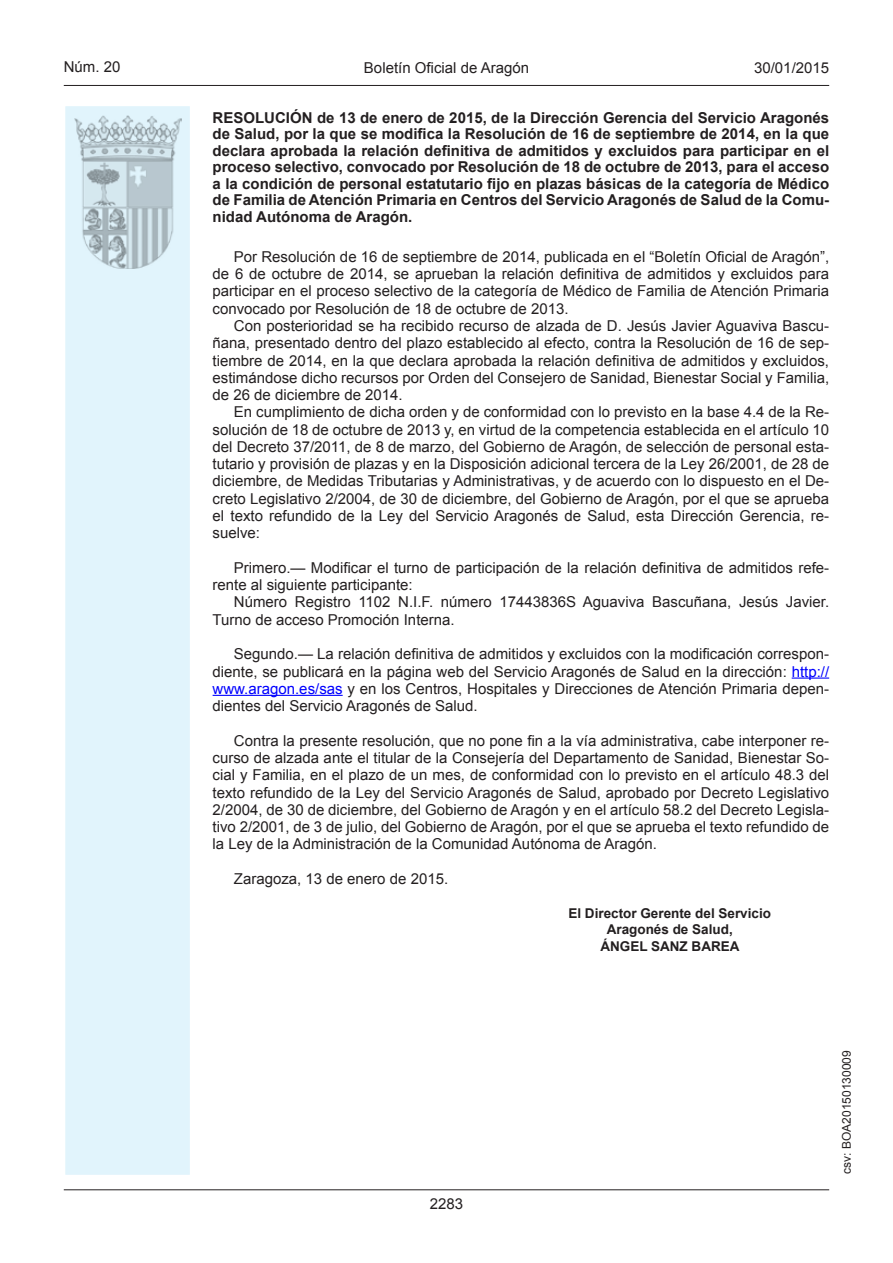
<style>
.page{position:relative;width:893px;height:1263px;background:#fff}
.page>*{position:absolute;margin:0;border:0;box-sizing:border-box;transform-origin:0 0}
.t1{font:15px/17.2px "Arial";color:#231f20;text-align:justify}
.t2{font:700 15px/16.5px "Arial";color:#231f20;text-align:justify}
.t3{font:700 13.5px/16.5px "Arial";color:#231f20;text-align:center}
.t4{font:12px "Arial";color:#231f20}
.s1{color:#00f}
</style>
<div class="page">
<hr style="left:64px;top:85px;width:765px;height:1px;background:#231f20">
<div style="left:64px;top:105px;width:127px;height:1071px;background:#e1f4fc;border:2px solid #fff"></div>
<img style="left:75px;top:115px;width:106px;height:153px">
<hr style="left:64px;top:1189px;width:765px;height:1px;background:#231f20">
<hr style="left:792px;top:677px;width:37px;height:2px;background:#00f">
<hr style="left:213px;top:695px;width:130px;height:1px;background:#00f">
<p class="t1" style="left:64px;top:59px;width:58px">Núm. 20</p>
<p class="t1" style="left:364px;top:59px;width:167px">Boletín Oficial de Aragón</p>
<p class="t1" style="left:754px;top:59px;width:77px">30/01/2015</p>
<p class="t2" style="left:213px;top:110px;width:618px">RESOLUCIÓN de 13 de enero de 2015, de la Dirección Gerencia del Servicio Aragonés de Salud, por la que se modifica la Resolución de 16 de septiembre de 2014, en la que declara aprobada la relación definitiva de admitidos y excluidos para participar en el proceso selectivo, convocado por Resolución de 18 de octubre de 2013, para el acceso a la condición de personal estatutario fijo en plazas básicas de la categoría de Médico de Familia de Atención Primaria en Centros del Servicio Aragonés de Salud de la Comu&shy;nidad Autónoma de Aragón.</p>
<p class="t1" style="left:213px;top:248px;width:618px;text-indent:21px">Por Resolución de 16 de septiembre de 2014, publicada en el “Boletín Oficial de Aragón”, de 6 de octubre de 2014, se aprueban la relación definitiva de admitidos y excluidos para participar en el proceso selectivo de la categoría de Médico de Familia de Atención Primaria convocado por Resolución de 18 de octubre de 2013.</p>
<p class="t1" style="left:213px;top:317px;width:618px;text-indent:21px">Con posterioridad se ha recibido recurso de alzada de D. Jesús Javier Aguaviva Bascu&shy;ñana, presentado dentro del plazo establecido al efecto, contra la Resolución de 16 de sep&shy;tiembre de 2014, en la que declara aprobada la relación definitiva de admitidos y excluidos, estimándose dicho recursos por Orden del Consejero de Sanidad, Bienestar Social y Familia, de 26 de diciembre de 2014.</p>
<p class="t1" style="left:213px;top:404px;width:618px;text-indent:21px">En cumplimiento de dicha orden y de conformidad con lo previsto en la base 4.4 de la Re&shy;solución de 18 de octubre de 2013 y, en virtud de la competencia establecida en el artículo 10 del Decreto 37/2011, de 8 de marzo, del Gobierno de Aragón, de selección de personal esta&shy;tutario y provisión de plazas y en la Disposición adicional tercera de la Ley 26/2001, de 28 de diciembre, de Medidas Tributarias y Administrativas, y de acuerdo con lo dispuesto en el De&shy;creto Legislativo 2/2004, de 30 de diciembre, del Gobierno de Aragón, por el que se aprueba el texto refundido de la Ley del Servicio Aragonés de Salud, esta Dirección Gerencia, re&shy;suelve:</p>
<p class="t1" style="left:213px;top:559px;width:618px;text-indent:21px">Primero.— Modificar el turno de participación de la relación definitiva de admitidos refe&shy;rente al siguiente participante:</p>
<p class="t1" style="left:213px;top:594px;width:618px;text-indent:21px">Número Registro 1102 N.I.F. número 17443836S Aguaviva Bascuñana, Jesús Javier.<br>Turno de acceso Promoción Interna.</p>
<p class="t1" style="left:213px;top:645px;width:618px;text-indent:21px">Segundo.— La relación definitiva de admitidos y excluidos con la modificación correspon&shy;diente, se publicará en la página web del Servicio Aragonés de Salud en la dirección: <span class="s1">http:// www.aragon.es/sas</span> y en los Centros, Hospitales y Direcciones de Atención Primaria depen&shy;dientes del Servicio Aragonés de Salud.</p>
<p class="t1" style="left:213px;top:732px;width:618px;text-indent:21px">Contra la presente resolución, que no pone fin a la vía administrativa, cabe interponer re&shy;curso de alzada ante el titular de la Consejería del Departamento de Sanidad, Bienestar So&shy;cial y Familia, en el plazo de un mes, de conformidad con lo previsto en el artículo 48.3 del texto refundido de la Ley del Servicio Aragonés de Salud, aprobado por Decreto Legislativo 2/2004, de 30 de diciembre, del Gobierno de Aragón y en el artículo 58.2 del Decreto Legisla&shy;tivo 2/2001, de 3 de julio, del Gobierno de Aragón, por el que se aprueba el texto refundido de la Ley de la Administración de la Comunidad Autónoma de Aragón.</p>
<p class="t1" style="left:234px;top:870px;width:216px">Zaragoza, 13 de enero de 2015.</p>
<p class="t3" style="left:568px;top:905px;width:204px">El Director Gerente del Servicio<br>Aragonés de Salud,<br>ÁNGEL SANZ BAREA</p>
<p class="t1" style="left:430px;top:1195px;width:35px">2283</p>
<p class="t4" style="left:839px;top:1174px;width:125px;rotate:-90deg">csv: BOA20150130009</p>
</div>
